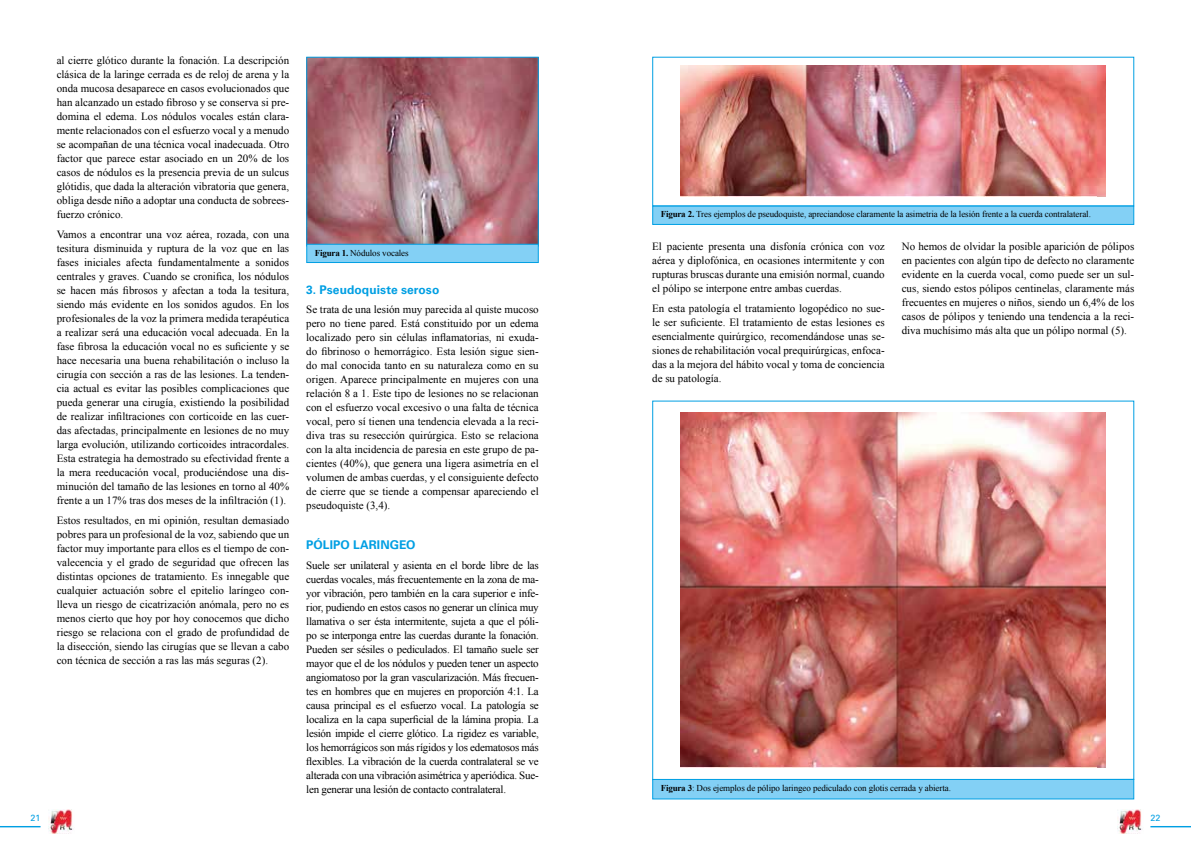
<style>
.page{position:relative;width:1191px;height:842px;background:#fff}
.page>*{position:absolute;margin:0;border:0;box-sizing:border-box;transform-origin:0 0}
.t1{font:700 12px "Univers LT Std";letter-spacing:.005em;color:#009fe3}
.t2{font:11px/14px "Times New Roman";color:#000;text-align:justify}
.t3{font:9px "Times New Roman";letter-spacing:-.01em;color:#000}
.t4{font:9px "Univers LT Std";color:#009fe3}
.s1{font-weight:700}
</style>
<div class="page">
<hr style="left:1150px;top:826px;width:41px;height:1px;background:#009fe3">
<hr style="left:0;top:826px;width:41px;height:1px;background:#009fe3">
<img style="left:49px;top:810px;width:24px;height:24px">
<img style="left:1118px;top:810px;width:24px;height:24px">
<img style="left:680px;top:65px;width:425px;height:131px">
<div style="left:652px;top:206px;width:482px;height:19px;background:#83d0f5;border:1px solid #009fe3"></div>
<img style="left:308px;top:59px;width:229px;height:185px">
<div style="left:306px;top:57px;width:233px;height:189px;border:1px solid #009fe3"></div>
<div style="left:306px;top:244px;width:233px;height:19px;background:#83d0f5;border:1px solid #009fe3"></div>
<svg style="left:652px;top:400px;width:482px;height:379px"></svg>
<div style="left:652px;top:779px;width:482px;height:20px;background:#83d0f5;border:1px solid #009fe3"></div>
<img style="left:680px;top:413px;width:425px;height:355px">
<p class="t2" style="left:57px;top:53px;width:234px">al cierre glótico durante la fonación. La descripción clásica de la laringe cerrada es de reloj de arena y la onda mucosa desaparece en casos evolucionados que han alcanzado un estado fibroso y se conserva si pre&shy;domina el edema. Los nódulos vocales están clara&shy;mente relacionados con el esfuerzo vocal y a menudo se acompañan de una técnica vocal inadecuada. Otro factor que parece estar asociado en un 20% de los casos de nódulos es la presencia previa de un sulcus glótidis, que dada la alteración vibratoria que genera, obliga desde niño a adoptar una conducta de sobrees&shy;fuerzo crónico.</p>
<p class="t2" style="left:57px;top:227px;width:234px">Vamos a encontrar una voz aérea, rozada, con una tesitura disminuida y ruptura de la voz que en las fases iniciales afecta fundamentalmente a sonidos centrales y graves. Cuando se cronifica, los nódulos se hacen más fibrosos y afectan a toda la tesitura, siendo más evidente en los sonidos agudos. En los profesionales de la voz la primera medida terapéutica a realizar será una educación vocal adecuada. En la fase fibrosa la educación vocal no es suficiente y se hace necesaria una buena rehabilitación o incluso la cirugía con sección a ras de las lesiones. La tenden&shy;cia actual es evitar las posibles complicaciones que pueda generar una cirugía, existiendo la posibilidad de realizar infiltraciones con corticoide en las cuer&shy;das afectadas, principalmente en lesiones de no muy larga evolución, utilizando corticoides intracordales.<br>Esta estrategia ha demostrado su efectividad frente a la mera reeducación vocal, produciéndose una dis&shy;minución del tamaño de las lesiones en torno al 40% frente a un 17% tras dos meses de la infiltración (1).</p>
<p class="t2" style="left:57px;top:513px;width:234px">Estos resultados, en mi opinión, resultan demasiado pobres para un profesional de la voz, sabiendo que un factor muy importante para ellos es el tiempo de con&shy;valecencia y el grado de seguridad que ofrecen las distintas opciones de tratamiento. Es innegable que cualquier actuación sobre el epitelio laríngeo con&shy;lleva un riesgo de cicatrización anómala, pero no es menos cierto que hoy por hoy conocemos que dicho riesgo se relaciona con el grado de profundidad de la disección, siendo las cirugías que se llevan a cabo con técnica de sección a ras las más seguras (2).</p>
<p class="t3" style="left:315px;top:246px;width:95px"><span class="s1">Figura 1.</span> Nódulos vocales</p>
<p class="t1" style="left:306px;top:282px;width:135px">3. Pseudoquiste seroso</p>
<p class="t2" style="left:306px;top:302px;width:234px">Se trata de una lesión muy parecida al quiste mucoso pero no tiene pared. Está constituido por un edema localizado pero sin células inflamatorias, ni exuda&shy;do fibrinoso o hemorrágico. Esta lesión sigue sien&shy;do mal conocida tanto en su naturaleza como en su origen. Aparece principalmente en mujeres con una relación 8 a 1. Este tipo de lesiones no se relacionan con el esfuerzo vocal excesivo o una falta de técnica vocal, pero sí tienen una tendencia elevada a la reci&shy;diva tras su resección quirúrgica. Esto se relaciona con la alta incidencia de paresia en este grupo de pa&shy;cientes (40%), que genera una ligera asimetría en el volumen de ambas cuerdas, y el consiguiente defecto de cierre que se tiende a compensar apareciendo el pseudoquiste (3,4).</p>
<p class="t1" style="left:306px;top:538px;width:111px">PÓLIPO LARINGEO</p>
<p class="t2" style="left:306px;top:558px;width:234px">Suele ser unilateral y asienta en el borde libre de las cuerdas vocales, más frecuentemente en la zona de ma&shy;yor vibración, pero también en la cara superior e infe&shy;rior, pudiendo en estos casos no generar un clínica muy llamativa o ser ésta intermitente, sujeta a que el póli&shy;po se interponga entre las cuerdas durante la fonación.<br>Pueden ser sésiles o pediculados. El tamaño suele ser mayor que el de los nódulos y pueden tener un aspecto angiomatoso por la gran vascularización. Más frecuen&shy;tes en hombres que en mujeres en proporción 4:1. La causa principal es el esfuerzo vocal. La patología se localiza en la capa superficial de la lámina propia. La lesión impide el cierre glótico. La rigidez es variable, los hemorrágicos son más rígidos y los edematosos más flexibles. La vibración de la cuerda contralateral se ve alterada con una vibración asimétrica y aperiódica. Sue&shy;len generar una lesión de contacto contralateral.</p>
<p class="t3" style="left:660px;top:208px;width:432px"><span class="s1">Figura 2.</span> Tres ejemplos de pseudoquiste, apreciandose claramente la asimetria de la lesión frente a la cuerda contralateral.</p>
<p class="t2" style="left:652px;top:239px;width:234px">El paciente presenta una disfonía crónica con voz aérea y diplofónica, en ocasiones intermitente y con rupturas bruscas durante una emisión normal, cuando el pólipo se interpone entre ambas cuerdas.</p>
<p class="t2" style="left:652px;top:301px;width:234px">En esta patología el tratamiento logopédico no sue&shy;le ser suficiente. El tratamiento de estas lesiones es esencialmente quirúrgico, recomendándose unas se&shy;siones de rehabilitación vocal prequirúrgicas, enfoca&shy;das a la mejora del hábito vocal y toma de conciencia de su patología.</p>
<p class="t2" style="left:901px;top:239px;width:234px">No hemos de olvidar la posible aparición de pólipos en pacientes con algún tipo de defecto no claramente evidente en la cuerda vocal, como puede ser un sul&shy;cus, siendo estos pólipos centinelas, claramente más frecuentes en mujeres o niños, siendo un 6,4% de los casos de pólipos y teniendo una tendencia a la reci&shy;diva muchísimo más alta que un pólipo normal (5).</p>
<p class="t3" style="left:660px;top:782px;width:292px"><span class="s1">Figura 3</span>: Dos ejemplos de pólipo laringeo pediculado con glotis cerrada y abierta.</p>
<p class="t4" style="left:31px;top:813px;width:11px">21</p>
<p class="t4" style="left:1150px;top:813px;width:12px">22</p>
</div>
